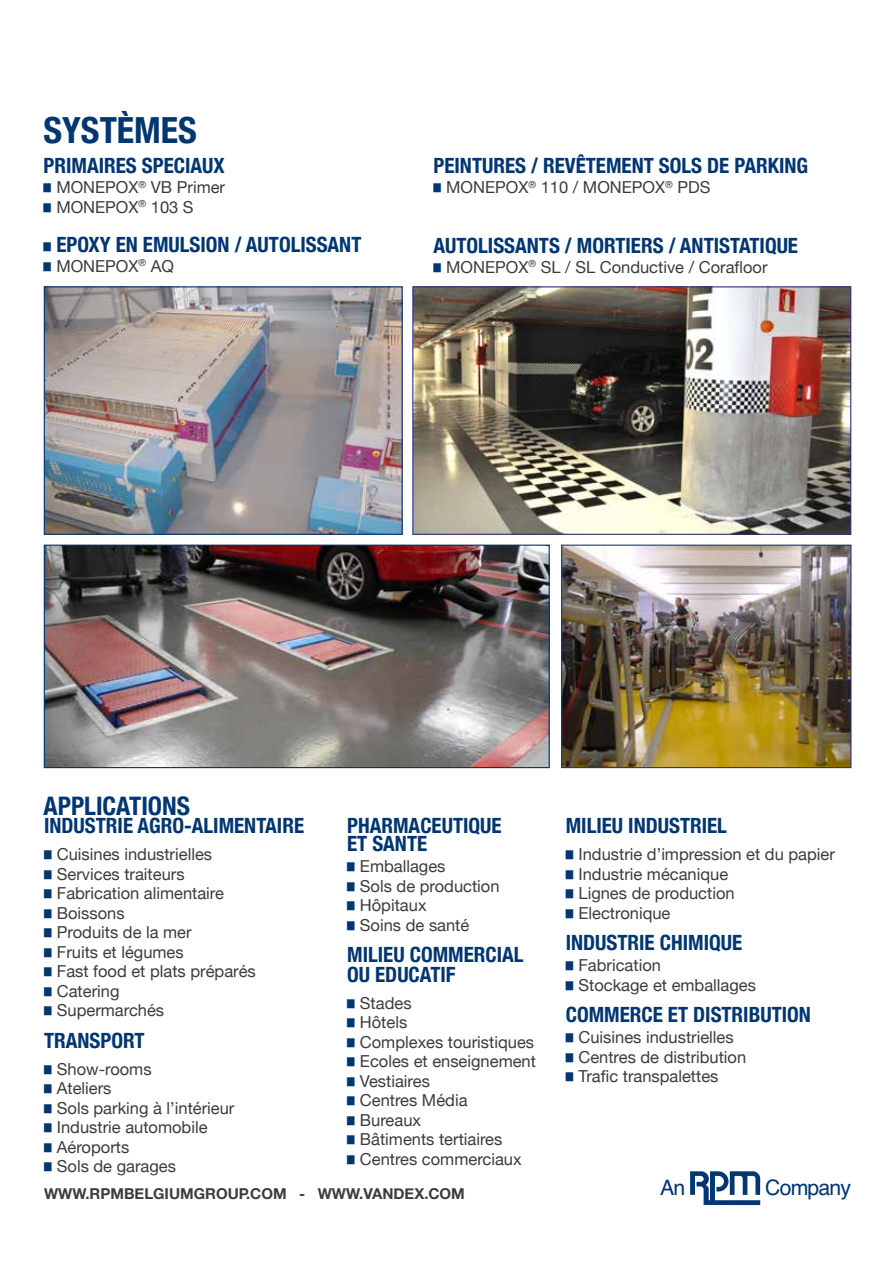
<style>
.page{position:relative;width:893px;height:1263px;background:#fff}
.page>*{position:absolute;margin:0;border:0;box-sizing:border-box;transform-origin:0 0}
.t1{font:700 condensed 36px "Helvetica Neue";color:#003671}
.t2{font:700 condensed 25.5px "Helvetica Neue";color:#003671}
.t3{font:21.3px "Helvetica";letter-spacing:-.04em;color:#003671}
.t4{font:700 condensed 21px/18px "Helvetica Neue";color:#003671}
.t5{font:16.5px/19.5px "Helvetica Neue";color:#3c3c3b}
.t6{font:700 15px "Helvetica Neue";color:#3c3c3b}
.t7{font:700 7.5px "Helvetica Neue";color:#003671}
</style>
<div class="page">
<svg style="left:690px;top:1171px;width:70px;height:34px"></svg>
<img style="left:414px;top:288px;width:435px;height:245px">
<div style="left:412px;top:286px;width:439px;height:249px;border:1px solid #283583"></div>
<img style="left:563px;top:547px;width:286px;height:219px">
<div style="left:561px;top:545px;width:290px;height:223px;border:1px solid #283583"></div>
<img style="left:46px;top:288px;width:355px;height:245px">
<div style="left:44px;top:286px;width:359px;height:249px;border:1px solid #003671"></div>
<img style="left:46px;top:547px;width:502px;height:219px">
<div style="left:44px;top:545px;width:506px;height:223px;border:1px solid #003671"></div>
<h1 class="t1" style="left:44px;top:100px;width:155px">SYSTÈMES</h1>
<p class="t4" style="left:44px;top:155px;width:183px">PRIMAIRES SPECIAUX</p>
<p class="t5" style="left:44px;top:178px;width:183px"><sup>█</sup> MONEPOX<sup>®</sup> VB Primer <sup>█</sup> MONEPOX<sup>®</sup> 103 S</p>
<p class="t7" style="left:44px;top:240px;width:9px">█</p>
<p class="t4" style="left:56px;top:234px;width:307px">EPOXY EN EMULSION / AUTOLISSANT</p>
<p class="t5" style="left:44px;top:257px;width:132px"><sup>█</sup> MONEPOX<sup>®</sup> AQ</p>
<p class="t4" style="left:433px;top:155px;width:376px">PEINTURES / REVÊTEMENT SOLS DE PARKING</p>
<p class="t5" style="left:433px;top:178px;width:278px"><sup>█</sup> MONEPOX<sup>®</sup> 110 / MONEPOX<sup>®</sup> PDS</p>
<p class="t4" style="left:433px;top:235px;width:366px">AUTOLISSANTS / MORTIERS / ANTISTATIQUE</p>
<p class="t5" style="left:433px;top:258px;width:335px"><sup>█</sup> MONEPOX<sup>®</sup> SL / SL Conductive / Corafloor</p>
<h2 class="t2" style="left:44px;top:785px;width:148px">APPLICATIONS</h2>
<p class="t4" style="left:44px;top:815px;width:262px">INDUSTRIE AGRO-ALIMENTAIRE</p>
<p class="t5" style="left:44px;top:845px;width:213px"><sup>█</sup> Cuisines industrielles<br><sup>█</sup> Services traiteurs<br><sup>█</sup> Fabrication alimentaire<br><sup>█</sup> Boissons<br><sup>█</sup> Produits de la mer<br><sup>█</sup> Fruits et légumes<br><sup>█</sup> Fast food et plats préparés <sup>█</sup> Catering<br><sup>█</sup> Supermarchés</p>
<p class="t4" style="left:44px;top:1030px;width:102px">TRANSPORT</p>
<p class="t5" style="left:44px;top:1060px;width:192px"><sup>█</sup> Show-rooms<br><sup>█</sup> Ateliers<br><sup>█</sup> Sols parking à l’intérieur <sup>█</sup> Industrie automobile<br><sup>█</sup> Aéroports<br><sup>█</sup> Sols de garages</p>
<p class="t4" style="left:347px;top:815px;width:156px">PHARMACEUTIQUE<br>ET SANTE</p>
<p class="t5" style="left:347px;top:857px;width:154px"><sup>█</sup> Emballages<br><sup>█</sup> Sols de production <sup>█</sup> Hôpitaux<br><sup>█</sup> Soins de santé</p>
<p class="t4" style="left:347px;top:943px;width:178px;line-height:19.5px">MILIEU COMMERCIAL<br>OU EDUCATIF</p>
<p class="t5" style="left:347px;top:994px;width:190px"><sup>█</sup> Stades<br><sup>█</sup> Hôtels<br><sup>█</sup> Complexes touristiques <sup>█</sup> Ecoles et enseignement <sup>█</sup> Vestiaires<br><sup>█</sup> Centres Média<br><sup>█</sup> Bureaux<br><sup>█</sup> Bâtiments tertiaires<br><sup>█</sup> Centres commerciaux</p>
<p class="t4" style="left:566px;top:815px;width:163px">MILIEU INDUSTRIEL</p>
<p class="t5" style="left:566px;top:845px;width:271px"><sup>█</sup> Industrie d’impression et du papier <sup>█</sup> Industrie mécanique<br><sup>█</sup> Lignes de production<br><sup>█</sup> Electronique</p>
<p class="t4" style="left:566px;top:932px;width:178px">INDUSTRIE CHIMIQUE</p>
<p class="t5" style="left:566px;top:956px;width:192px"><sup>█</sup> Fabrication<br><sup>█</sup> Stockage et emballages</p>
<p class="t4" style="left:566px;top:1004px;width:247px">COMMERCE ET DISTRIBUTION</p>
<p class="t5" style="left:566px;top:1028px;width:182px"><sup>█</sup> Cuisines industrielles<br><sup>█</sup> Centres de distribution <sup>█</sup> Trafic transpalettes</p>
<p class="t6" style="left:44px;top:1181px;width:422px">WWW.RPMBELGIUMGROUP.COM - WWW.VANDEX.COM</p>
<p class="t3" style="left:660px;top:1171px;width:27px">An</p>
<p class="t3" style="left:765px;top:1171px;width:87px">Company</p>
</div>
